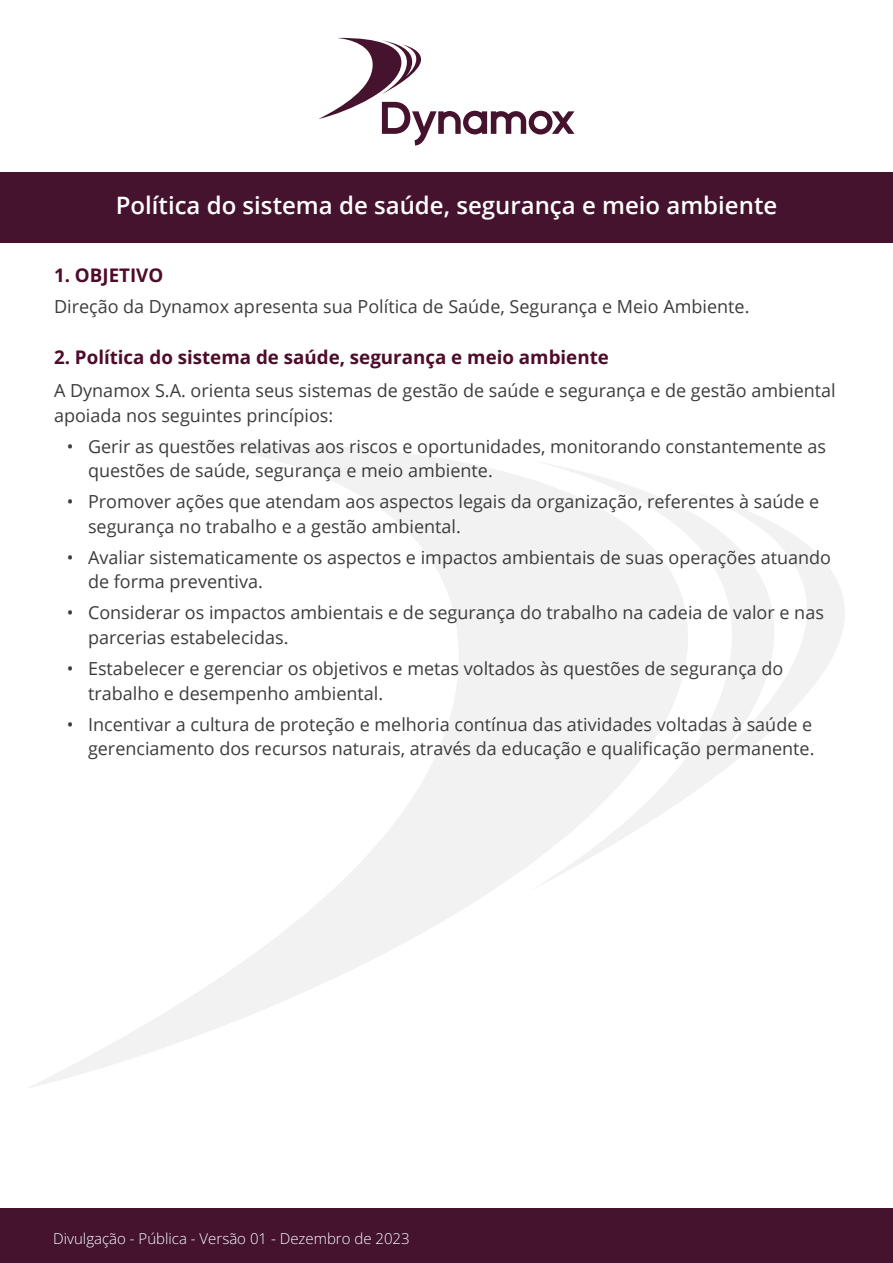
<style>
.page{position:relative;width:893px;height:1263px;background:#fff}
.page>*{position:absolute;margin:0;border:0;box-sizing:border-box;transform-origin:0 0}
.t1{font:600 24px "Open Sans";color:#fff}
.t2{font:700 18.75px "Open Sans";color:#4f0b2a}
.t3{font:18px/24.6px "Open Sans";color:#3c3c3b}
.t4{font:300 15px "Open Sans";color:#f3ffff}
</style>
<div class="page">
<svg style="left:29px;top:441px;width:816px;height:647px"></svg>
<div style="left:0;top:172px;width:893px;height:71px;background:#45132d"></div>
<svg style="left:319px;top:38px;width:255px;height:108px"></svg>
<div style="left:0;top:1209px;width:893px;height:54px;background:#45132d"></div>
<h1 class="t1" style="left:116px;top:188px;width:663px">Política do sistema de saúde, segurança e meio ambiente</h1>
<p class="t2" style="left:54px;top:262px;width:111px">1. OBJETIVO</p>
<p class="t3" style="left:54px;top:293px;width:697px">Direção da Dynamox apresenta sua Política de Saúde, Segurança e Meio Ambiente.</p>
<p class="t2" style="left:54px;top:344px;width:556px">2. Política do sistema de saúde, segurança e meio ambiente</p>
<p class="t3" style="left:54px;top:378px;width:783px">A Dynamox S.A. orienta seus sistemas de gestão de saúde e segurança e de gestão ambiental apoiada nos seguintes princípios:</p>
<p class="t3" style="left:88px;top:433px;width:740px;text-indent:-21px">• Gerir as questões relativas aos riscos e oportunidades, monitorando constantemente as questões de saúde, segurança e meio ambiente.</p>
<p class="t3" style="left:88px;top:489px;width:733px;text-indent:-21px">• Promover ações que atendam aos aspectos legais da organização, referentes à saúde e segurança no trabalho e a gestão ambiental.</p>
<p class="t3" style="left:88px;top:544px;width:745px;text-indent:-21px">• Avaliar sistematicamente os aspectos e impactos ambientais de suas operações atuando de forma preventiva.</p>
<p class="t3" style="left:88px;top:600px;width:737px;text-indent:-21px">• Considerar os impactos ambientais e de segurança do trabalho na cadeia de valor e nas parcerias estabelecidas.</p>
<p class="t3" style="left:88px;top:656px;width:697px;text-indent:-21px">• Estabelecer e gerenciar os objetivos e metas voltados às questões de segurança do trabalho e desempenho ambiental.</p>
<p class="t3" style="left:67px;top:711px;width:749px;text-align:right">• Incentivar a cultura de proteção e melhoria contínua das atividades voltadas à saúde e gerenciamento dos recursos naturais, através da educação e qualificação permanente.</p>
<p class="t4" style="left:53px;top:1228px;width:358px">Divulgação - Pública - Versão 01 - Dezembro de 2023</p>
</div>
